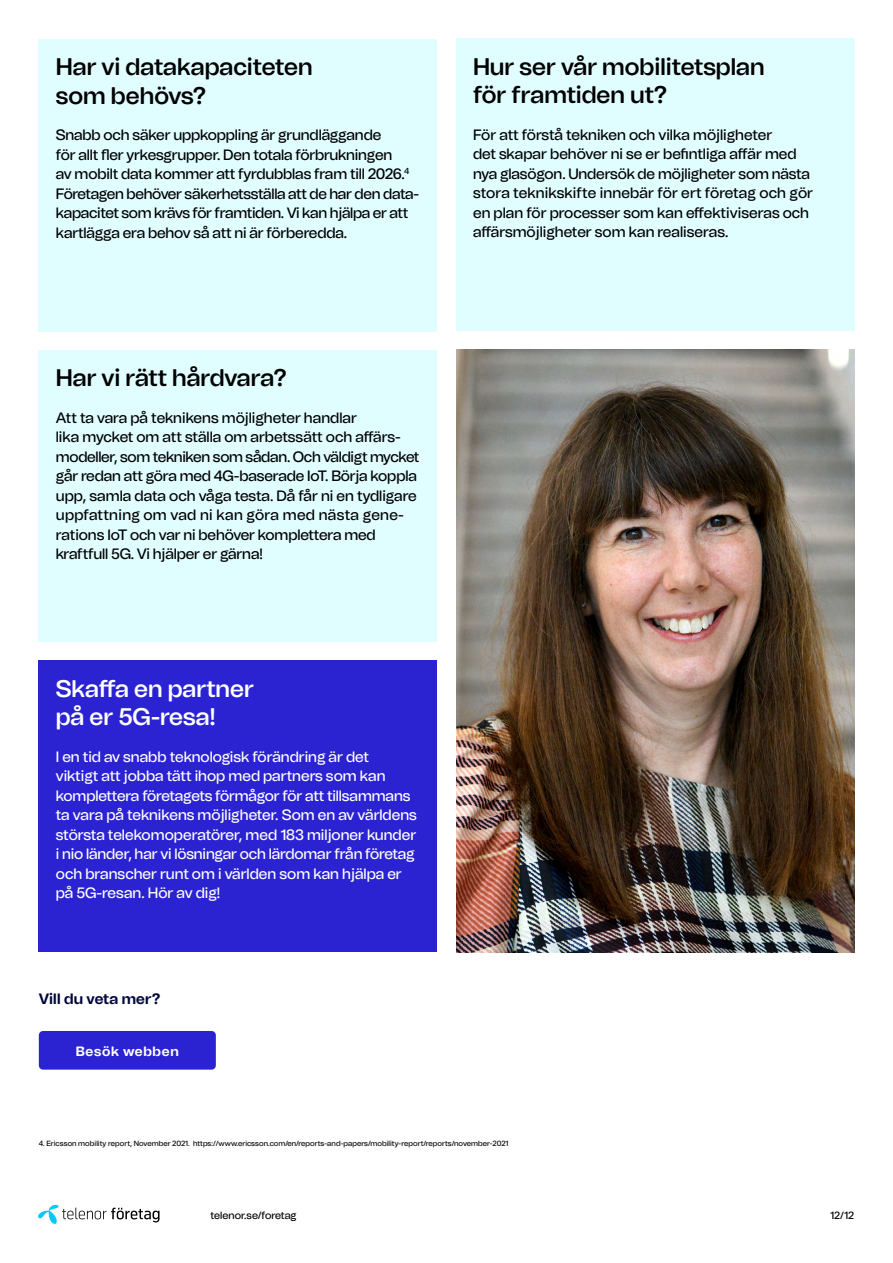
<style>
.page{position:relative;width:893px;height:1263px;background:#fff}
.page>*{position:absolute;margin:0;border:0;box-sizing:border-box;transform-origin:0 0}
.t1{font:500 24px/28.5px "Telenor Evolution";color:#000}
.t2{font:500 24px/28.5px "Telenor Evolution";color:#fff}
.t3{font:15px/19.5px "Telenor Evolution";letter-spacing:-.01em;color:#000}
.t4{font:15px/19.5px "Telenor Evolution";letter-spacing:-.005em;color:#fff}
.t5{font:700 15px "Telenor Evolution";letter-spacing:.01em;color:#00063b}
.t6{font:700 13.5px "Telenor Evolution";letter-spacing:.05em;color:#fff}
.t7{font:10.5px "Telenor Evolution";color:#000}
.t8{font:7.5px "Telenor Evolution";letter-spacing:.005em;color:#000}
</style>
<div class="page">
<div style="left:39px;top:1031px;width:177px;height:38px;background:#2b23d2;border-radius:4px"></div>
<svg style="left:38px;top:1205px;width:122px;height:19px"></svg>
<div style="left:39px;top:350px;width:398px;height:291px;background:#e0fdff"></div>
<div style="left:39px;top:661px;width:398px;height:291px;background:#2b23d2"></div>
<div style="left:456px;top:39px;width:398px;height:292px;background:#e0fdff"></div>
<img style="left:456px;top:350px;width:398px;height:602px">
<div style="left:39px;top:39px;width:398px;height:292px;background:#e0fdff"></div>
<h1 class="t1" style="left:56px;top:53px;width:258px">Har vi datakapaciteten som behövs?</h1>
<p class="t3" style="left:56px;top:126px;width:365px">Snabb och säker uppkoppling är grundläggande<br>för allt fler yrkesgrupper. Den totala förbrukningen<br>av mobilt data kommer att fyrdubblas fram till 2026.<sup>4<br></sup>Företagen behöver säkerhetsställa att de har den data&shy;kapacitet som krävs för framtiden. Vi kan hjälpa er att kartlägga era behov så att ni är förberedda.</p>
<h1 class="t1" style="left:56px;top:364px;width:232px">Har vi rätt hårdvara?</h1>
<p class="t3" style="left:56px;top:408px;width:365px">Att ta vara på teknikens möjligheter handlar<br>lika mycket om att ställa om arbetssätt och affärs&shy;modeller, som tekniken som sådan. Och väldigt mycket går redan att göra med 4G-baserade IoT. Börja koppla upp, samla data och våga testa. Då får ni en tydligare uppfattning om vad ni kan göra med nästa gene&shy;rations IoT och var ni behöver komplettera med kraftfull 5G. Vi hjälper er gärna!</p>
<h1 class="t2" style="left:56px;top:675px;width:200px">Skaffa en partner på er 5G-resa!</h1>
<p class="t4" style="left:56px;top:747px;width:363px">I en tid av snabb teknologisk förändring är det<br>viktigt att jobba tätt ihop med partners som kan komplettera företagets förmågor för att tillsammans ta vara på teknikens möjligheter. Som en av världens största telekomoperatörer, med 183 miljoner kunder i nio länder, har vi lösningar och lärdomar från företag och branscher runt om i världen som kan hjälpa er på 5G-resan. Hör av dig!</p>
<p class="t5" style="left:39px;top:990px;width:123px">Vill du veta mer?</p>
<p class="t6" style="left:76px;top:1043px;width:105px">Besök webben</p>
<h1 class="t1" style="left:473px;top:53px;width:293px">Hur ser vår mobilitetsplan för framtiden ut?</h1>
<p class="t3" style="left:473px;top:125px;width:342px">För att förstå tekniken och vilka möjligheter<br>det skapar behöver ni se er befintliga affär med nya glasögon. Undersök de möjligheter som nästa stora teknikskifte innebär för ert företag och gör en plan för processer som kan effektiviseras och affärsmöjligheter som kan realiseras.</p>
<p class="t8" style="left:39px;top:1139px;width:471px">4. Ericsson mobility report, November 2021. https://www.ericsson.com/en/reports-and-papers/mobility-report/reports/november-2021</p>
<p class="t7" style="left:210px;top:1208px;width:88px">telenor.se/foretag</p>
<p class="t7" style="left:830px;top:1208px;width:26px">12/12</p>
</div>
